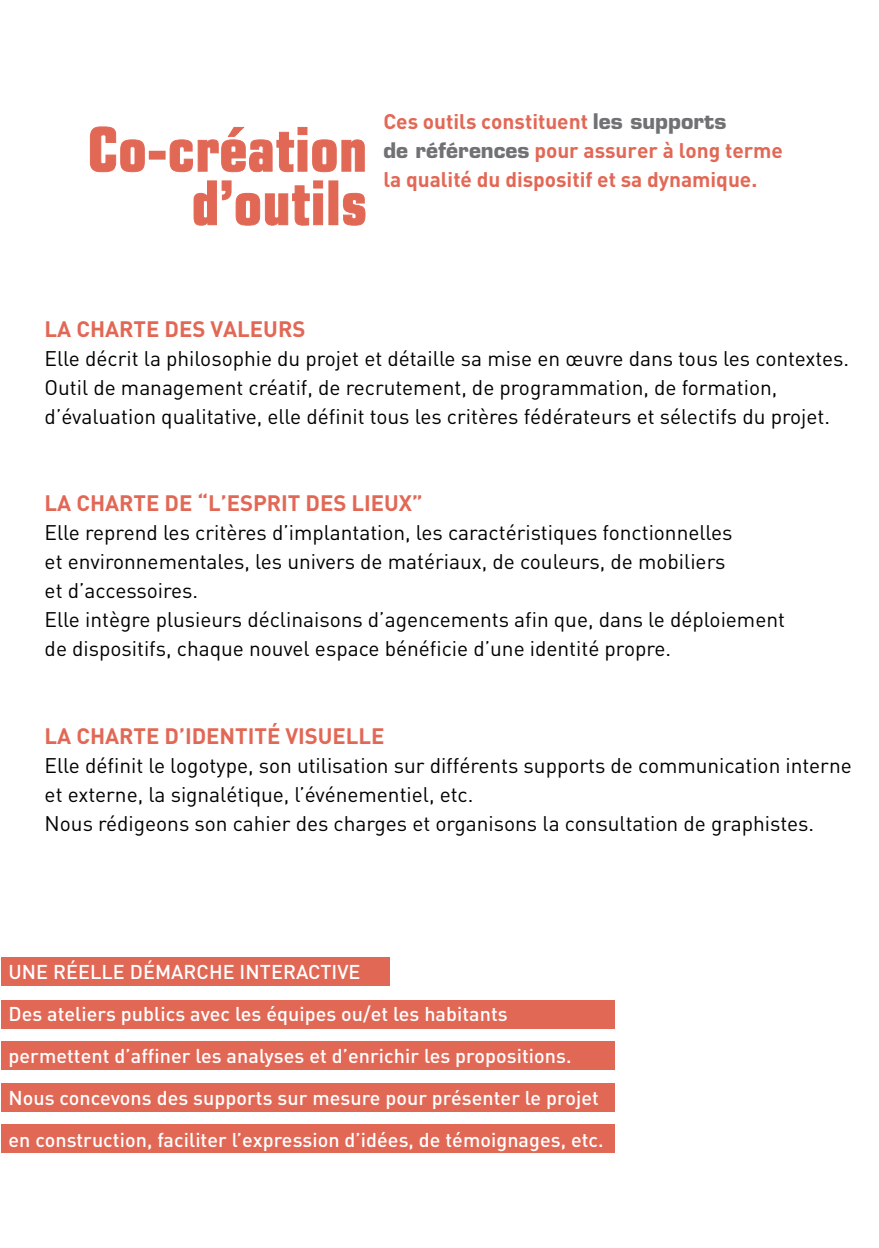
<style>
.page{position:relative;width:879px;height:1248px;background:#fff}
.page>*{position:absolute;margin:0;border:0;box-sizing:border-box;transform-origin:0 0}
.t1{font:700 condensed 60.4px/53.4px "Eurostile";letter-spacing:.01em;color:#e26856;text-align:right}
.t2{font:700 22px "DIN";color:#e26856}
.t3{font:21px/29px "DIN";color:#000}
.t4{font:700 21px/29px "DIN";color:#e26856}
.t5{font:500 19.8px/41.8px "DIN";letter-spacing:.005em;color:#fff}
.s1{font-family:"Eurostile";color:#707172}
</style>
<div class="page">
<div style="left:1px;top:957px;width:389px;height:29px;background:#e26856"></div>
<div style="left:1px;top:999px;width:613px;height:29px;background:#e26856"></div>
<div style="left:1px;top:1041px;width:613px;height:28px;background:#e26856"></div>
<div style="left:1px;top:1082px;width:613px;height:29px;background:#e26856"></div>
<div style="left:1px;top:1124px;width:613px;height:28px;background:#e26856"></div>
<svg style="left:90px;top:126px;width:55px;height:46px"></svg>
<div style="left:149px;top:151px;width:16px;height:8px;border:1px solid #e26856"></div>
<svg style="left:169px;top:127px;width:196px;height:45px"></svg>
<svg style="left:193px;top:180px;width:130px;height:46px"></svg>
<div style="left:328px;top:180px;width:10px;height:45px;border:1px solid #e26856"></div>
<svg style="left:343px;top:193px;width:22px;height:33px"></svg>
<h1 class="t1" style="left:88px;top:122px;width:281px">Co-création d’outils</h1>
<p class="t4" style="left:383px;top:106px;width:401px">Ces outils constituent <span class="s1">les supports<br>de références</span> pour assurer à long terme la qualité du dispositif et sa dynamique.</p>
<p class="t2" style="left:45px;top:314px;width:262px">LA CHARTE DES VALEURS</p>
<p class="t3" style="left:45px;top:343px;width:806px">Elle décrit la philosophie du projet et détaille sa mise en œuvre dans tous les contextes.<br>Outil de management créatif, de recrutement, de programmation, de formation, d’évaluation qualitative, elle définit tous les critères fédérateurs et sélectifs du projet.</p>
<p class="t2" style="left:45px;top:488px;width:380px">LA CHARTE DE “L’ESPRIT DES LIEUX”</p>
<p class="t3" style="left:45px;top:517px;width:742px">Elle reprend les critères d’implantation, les caractéristiques fonctionnelles<br>et environnementales, les univers de matériaux, de couleurs, de mobiliers<br>et d’accessoires.<br>Elle intègre plusieurs déclinaisons d’agencements afin que, dans le déploiement de dispositifs, chaque nouvel espace bénéficie d’une identité propre.</p>
<p class="t2" style="left:45px;top:721px;width:341px">LA CHARTE D’IDENTITÉ VISUELLE</p>
<p class="t3" style="left:45px;top:750px;width:809px">Elle définit le logotype, son utilisation sur différents supports de communication interne et externe, la signalétique, l’événementiel, etc.<br>Nous rédigeons son cahier des charges et organisons la consultation de graphistes.</p>
<p class="t5" style="left:9px;top:950px;width:597px">UNE RÉELLE DÉMARCHE INTERACTIVE<br>Des ateliers publics avec les équipes ou/et les habitants permettent d’affiner les analyses et d’enrichir les propositions.<br>Nous concevons des supports sur mesure pour présenter le projet en construction, faciliter l’expression d’idées, de témoignages, etc.</p>
</div>
